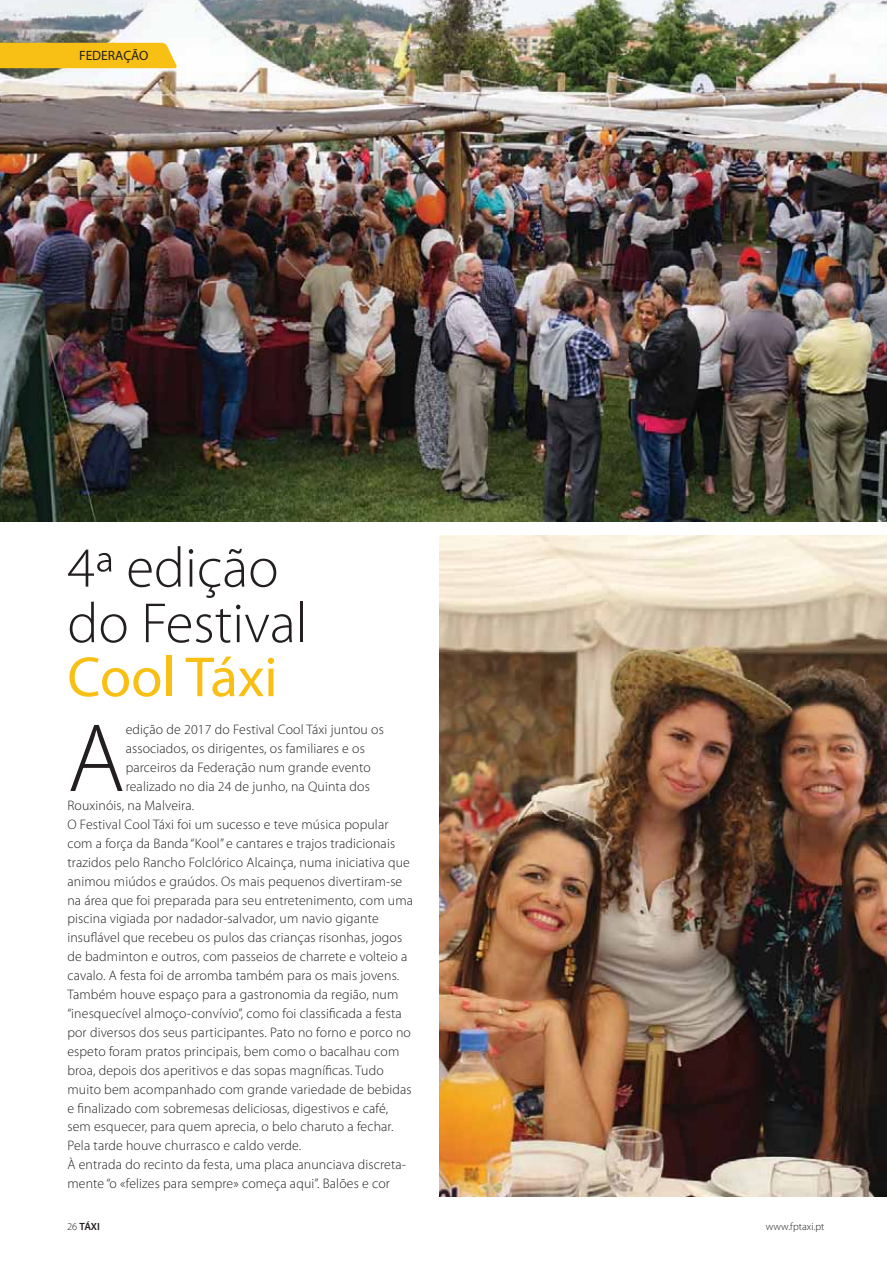
<style>
.page{position:relative;width:887px;height:1265px;background:#fff}
.page>*{position:absolute;margin:0;border:0;box-sizing:border-box;transform-origin:0 0}
.t1{font:300 97.95px "Myriad Pro";color:#231f20}
.t2{font:300 57px/55.5px "Myriad Pro";color:#231f20}
.t3{font:57px "Myriad Pro";color:#f8c014}
.t4{font:300 13.8px "Myriad Pro";letter-spacing:.01em;color:#231f20}
.t5{font:13.5px "Myriad Pro";color:#231f20}
.t6{font:300 10.5px "Myriad Pro";color:#231f20}
.t7{font:600 10.5px "Myriad Pro";color:#231f20}
.s1{font-weight:300}
</style>
<div class="page">
<img style="left:0;top:0;width:886px;height:521px">
<div style="left:0;top:43px;width:177px;height:25px;background:#f8c014"></div>
<img style="left:439px;top:535px;width:447px;height:661px">
<p class="t5" style="left:79px;top:50px;width:71px">FEDERAÇÃO</p>
<h2 class="t2" style="left:67px;top:545px;width:242px">4ª edição do Festival</h2>
<h2 class="t3" style="left:67px;top:655px;width:212px">Cool Táxi</h2>
<h1 class="t1" style="left:67px;top:721px;width:59px">A</h1>
<p class="t4" style="left:126px;top:724px;width:260px">edição de 2017 do Festival Cool Táxi juntou os</p>
<p class="t4" style="left:126px;top:743px;width:241px">associados, os dirigentes, os familiares e os</p>
<p class="t4" style="left:126px;top:762px;width:246px">parceiros da Federação num grande evento</p>
<p class="t4" style="left:126px;top:781px;width:246px">realizado no dia 24 de junho, na Quinta dos</p>
<p class="t4" style="left:67px;top:800px;width:128px">Rouxinóis, na Malveira.</p>
<p class="t4" style="left:67px;top:819px;width:322px">O Festival Cool Táxi foi um sucesso e teve música popular</p>
<p class="t4" style="left:67px;top:838px;width:329px">com a força da Banda “Kool” e cantares e trajos tradicionais</p>
<p class="t4" style="left:67px;top:857px;width:344px">trazidos pelo Rancho Folclórico Alcainça, numa iniciativa que</p>
<p class="t4" style="left:67px;top:875px;width:336px">animou miúdos e graúdos. Os mais pequenos divertiram-se</p>
<p class="t4" style="left:67px;top:894px;width:347px">na área que foi preparada para seu entretenimento, com uma</p>
<p class="t4" style="left:67px;top:913px;width:313px">piscina vigiada por nadador-salvador, um navio gigante</p>
<p class="t4" style="left:67px;top:932px;width:336px">insuflável que recebeu os pulos das crianças risonhas, jogos</p>
<p class="t4" style="left:67px;top:951px;width:341px">de badminton e outros, com passeios de charrete e volteio a</p>
<p class="t4" style="left:67px;top:970px;width:333px">cavalo. A festa foi de arromba também para os mais jovens.</p>
<p class="t4" style="left:67px;top:989px;width:332px">Também houve espaço para a gastronomia da região, num</p>
<p class="t4" style="left:67px;top:1008px;width:336px">“inesquecível almoço-convívio”, como foi classificada a festa</p>
<p class="t4" style="left:67px;top:1027px;width:345px">por diversos dos seus participantes. Pato no forno e porco no</p>
<p class="t4" style="left:67px;top:1046px;width:333px">espeto foram pratos principais, bem como o bacalhau com</p>
<p class="t4" style="left:67px;top:1065px;width:318px">broa, depois dos aperitivos e das sopas magníficas. Tudo</p>
<p class="t4" style="left:67px;top:1083px;width:346px">muito bem acompanhado com grande variedade de bebidas</p>
<p class="t4" style="left:67px;top:1102px;width:322px">e finalizado com sobremesas deliciosas, digestivos e café,</p>
<p class="t4" style="left:67px;top:1121px;width:328px">sem esquecer, para quem aprecia, o belo charuto a fechar.</p>
<p class="t4" style="left:67px;top:1140px;width:235px">Pela tarde houve churrasco e caldo verde.</p>
<p class="t4" style="left:67px;top:1159px;width:340px">À entrada do recinto da festa, uma placa anunciava discreta-</p>
<p class="t4" style="left:67px;top:1178px;width:324px">mente “o «felizes para sempre» começa aqui”. Balões e cor</p>
<p class="t7" style="left:67px;top:1222px;width:34px"><span class="s1">26</span> TÁXI</p>
<p class="t6" style="left:765px;top:1222px;width:60px">www.fptaxi.pt</p>
</div>
